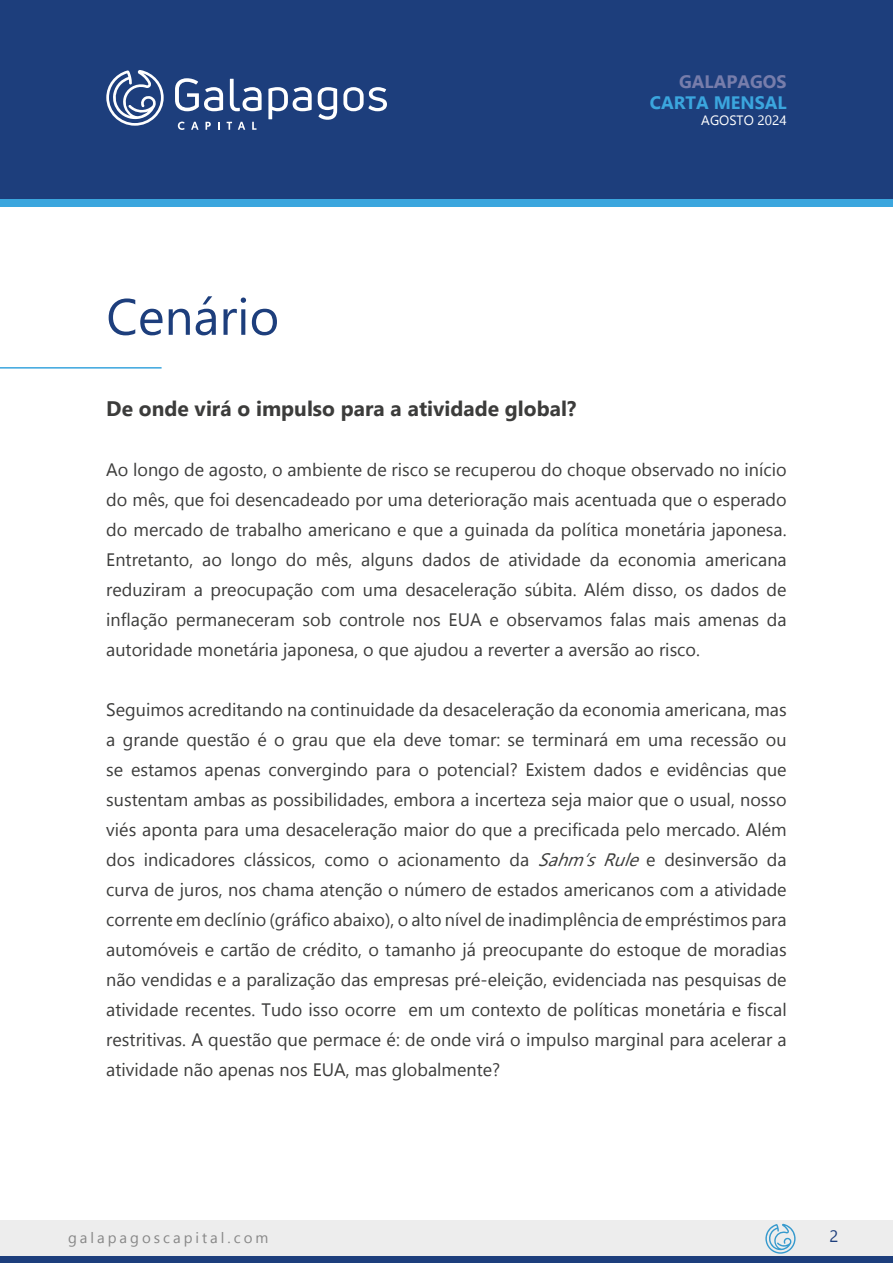
<style>
.page{position:relative;width:893px;height:1263px;background:#fff}
.page>*{position:absolute;margin:0;border:0;box-sizing:border-box;transform-origin:0 0}
.t1{font:51px "Gadugi";color:#1d3e7c}
.t2{font:700 21px "Gadugi";color:#3c3c3b}
.t3{font:18px/30px "Gadugi";color:#3c3c3b;text-align:justify}
.t4{font:700 18px "Gadugi";color:#3ba6de}
.t5{font:700 18px "Gadugi";color:#777dab}
.t6{font:16.5px "Gadugi";color:#1d3e7c}
.t7{font:15px "Gadugi";letter-spacing:.2em;color:#878787}
.t8{font:13.5px "Gadugi";color:#fff}
.s1{font-style:italic}
</style>
<div class="page">
<div style="left:0;top:0;width:893px;height:200px;background:#1d3e7c"></div>
<div style="left:0;top:200px;width:893px;height:7px;background:#3ba6de"></div>
<svg style="left:178px;top:122px;width:7px;height:8px"></svg>
<svg style="left:191px;top:122px;width:8px;height:8px"></svg>
<svg style="left:205px;top:122px;width:6px;height:8px"></svg>
<svg style="left:218px;top:122px;width:2px;height:8px"></svg>
<svg style="left:227px;top:122px;width:5px;height:8px"></svg>
<svg style="left:238px;top:122px;width:7px;height:8px"></svg>
<svg style="left:252px;top:122px;width:4px;height:8px"></svg>
<svg style="left:106px;top:70px;width:58px;height:56px"></svg>
<svg style="left:175px;top:78px;width:48px;height:33px"></svg>
<svg style="left:230px;top:79px;width:32px;height:32px"></svg>
<svg style="left:268px;top:87px;width:44px;height:32px"></svg>
<svg style="left:318px;top:87px;width:19px;height:33px"></svg>
<svg style="left:343px;top:87px;width:44px;height:24px"></svg>
<div style="left:0;top:1220px;width:893px;height:43px;background:#ededed"></div>
<div style="left:0;top:1256px;width:893px;height:7px;background:#1d3e7c"></div>
<svg style="left:765px;top:1224px;width:31px;height:30px"></svg>
<hr style="left:0;top:367px;width:162px;height:2px;background:#3ba6de">
<h1 class="t1" style="left:106px;top:286px;width:175px">Cenário</h1>
<p class="t2" style="left:106px;top:396px;width:471px">De onde virá o impulso para a atividade global?</p>
<p class="t5" style="left:679px;top:70px;width:109px">GALAPAGOS</p>
<p class="t4" style="left:650px;top:92px;width:138px">CARTA MENSAL</p>
<p class="t8" style="left:701px;top:112px;width:87px">AGOSTO 2024</p>
<p class="t3" style="left:106px;top:454px;width:682px">Ao longo de agosto, o ambiente de risco se recuperou do choque observado no início do mês, que foi desencadeado por uma deterioração mais acentuada que o esperado do mercado de trabalho americano e que a guinada da política monetária japonesa.<br>Entretanto, ao longo do mês, alguns dados de atividade da economia americana reduziram a preocupação com uma desaceleração súbita. Além disso, os dados de inflação permaneceram sob controle nos EUA e observamos falas mais amenas da autoridade monetária japonesa, o que ajudou a reverter a aversão ao risco.</p>
<p class="t3" style="left:106px;top:694px;width:682px">Seguimos acreditando na continuidade da desaceleração da economia americana, mas a grande questão é o grau que ela deve tomar: se terminará em uma recessão ou se estamos apenas convergindo para o potencial? Existem dados e evidências que sustentam ambas as possibilidades, embora a incerteza seja maior que o usual, nosso viés aponta para uma desaceleração maior do que a precificada pelo mercado. Além dos indicadores clássicos, como o acionamento da <span class="s1">Sahm’sRule</span>e desinversão da curva de juros, nos chama atenção o número de estados americanos com a atividade corrente em declínio (gráfico abaixo), o alto nível de inadimplência de empréstimos para automóveis e cartão de crédito, o tamanho já preocupante do estoque de moradias não vendidas e a paralização das empresas pré-eleição, evidenciada nas pesquisas de atividade recentes. Tudo isso ocorre em um contexto de políticas monetária e fiscal restritivas. A questão que permace é: de onde virá o impulso marginal para acelerar a atividade não apenas nos EUA, mas globalmente?</p>
<p class="t7" style="left:68px;top:1229px;width:202px">galapagoscapital.com</p>
<p class="t6" style="left:829px;top:1226px;width:10px">2</p>
</div>
